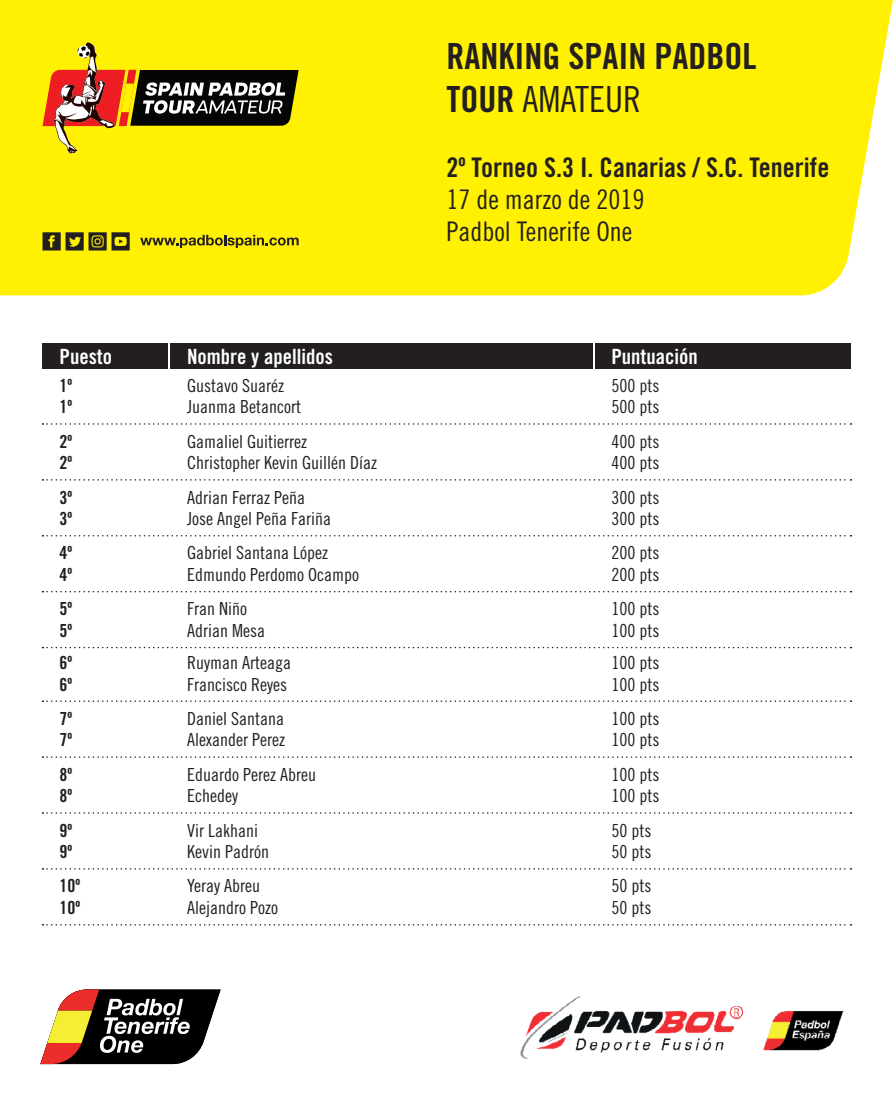
<style>
.page{position:relative;width:893px;height:1106px;background:#fff}
.page>*{position:absolute;margin:0;border:0;box-sizing:border-box;transform-origin:0 0}
.t1{font:36px "Trade Gothic LT Std Bd Cn 20";color:#231f20}
.t2{font:36px "Trade Gothic LT Std Cn 18";color:#231f20}
.t3{font:27px "Trade Gothic LT Std Bd Cn 20";color:#231f20}
.t4{font:27px/32.4px "Trade Gothic LT Std Cn 18";color:#231f20}
.t5{font:21px "Trade Gothic LT Std Bd Cn 20";color:#fff}
.t6{font:18px/21.6px "Trade Gothic LT Std Cn 18";color:#231f20}
.t7{font:18px/21.6px "Trade Gothic LT Std Bd Cn 20";color:#231f20}
.s1{font-family:"Trade Gothic LT Std Bd Cn 20"}
</style>
<div class="page">
<div style="left:0;top:0;width:893px;height:295px;background:#fff101"></div>
<svg style="left:43px;top:42px;width:256px;height:111px"></svg>
<svg style="left:43px;top:232px;width:87px;height:18px"></svg>
<svg style="left:140px;top:235px;width:159px;height:13px"></svg>
<div style="left:43px;top:343px;width:125px;height:26px;background:#231f20"></div>
<div style="left:595px;top:343px;width:255px;height:26px;background:#231f20"></div>
<div style="left:171px;top:343px;width:422px;height:26px;background:#231f20"></div>
<svg style="left:43px;top:423px;width:808px;height:2px"></svg>
<svg style="left:43px;top:479px;width:808px;height:1px"></svg>
<svg style="left:43px;top:535px;width:808px;height:1px"></svg>
<svg style="left:43px;top:591px;width:808px;height:1px"></svg>
<svg style="left:43px;top:647px;width:808px;height:1px"></svg>
<svg style="left:43px;top:700px;width:808px;height:2px"></svg>
<svg style="left:43px;top:756px;width:808px;height:2px"></svg>
<svg style="left:43px;top:812px;width:808px;height:1px"></svg>
<svg style="left:43px;top:868px;width:808px;height:1px"></svg>
<svg style="left:43px;top:924px;width:808px;height:1px"></svg>
<img style="left:520px;top:996px;width:324px;height:63px">
<svg style="left:40px;top:989px;width:181px;height:75px"></svg>
<p class="t5" style="left:60px;top:343px;width:54px">Puesto</p>
<p class="t7" style="left:60px;top:374px;width:14px">1º<br>1º</p>
<p class="t7" style="left:60px;top:430px;width:14px">2º<br>2º</p>
<p class="t7" style="left:60px;top:486px;width:14px">3º<br>3º</p>
<p class="t7" style="left:60px;top:542px;width:14px">4º<br>4º</p>
<p class="t7" style="left:60px;top:598px;width:14px">5º<br>5º</p>
<p class="t7" style="left:60px;top:651px;width:14px">6º<br>6º</p>
<p class="t7" style="left:60px;top:707px;width:14px">7º<br>7º</p>
<p class="t7" style="left:60px;top:763px;width:14px">8º<br>8º</p>
<p class="t7" style="left:60px;top:819px;width:14px">9º<br>9º</p>
<p class="t7" style="left:60px;top:875px;width:22px">10º<br>10º</p>
<p class="t5" style="left:187px;top:343px;width:147px">Nombre y apellidos</p>
<p class="t6" style="left:187px;top:374px;width:115px">Gustavo Suaréz<br>Juanma Betancort</p>
<p class="t6" style="left:187px;top:430px;width:191px">Gamaliel Guitierrez<br>Christopher Kevin Guillén Díaz</p>
<p class="t6" style="left:187px;top:486px;width:145px">Adrian Ferraz Peña<br>Jose Angel Peña Fariña</p>
<p class="t6" style="left:187px;top:542px;width:173px">Gabriel Santana López<br>Edmundo Perdomo Ocampo</p>
<p class="t6" style="left:187px;top:598px;width:79px">Fran Niño<br>Adrian Mesa</p>
<p class="t6" style="left:187px;top:651px;width:105px">Ruyman Arteaga<br>Francisco Reyes</p>
<p class="t6" style="left:187px;top:707px;width:99px">Daniel Santana<br>Alexander Perez</p>
<p class="t6" style="left:187px;top:763px;width:130px">Eduardo Perez Abreu<br>Echedey</p>
<p class="t6" style="left:187px;top:819px;width:83px">Vir Lakhani<br>Kevin Padrón</p>
<p class="t6" style="left:187px;top:875px;width:92px">Yeray Abreu<br>Alejandro Pozo</p>
<h1 class="t1" style="left:446px;top:34px;width:311px">RANKING SPAIN PADBOL</h1>
<h1 class="t2" style="left:446px;top:78px;width:196px"><span class="s1">TOUR</span> AMATEUR</h1>
<h2 class="t3" style="left:446px;top:150px;width:384px">2º Torneo S.3 I. Canarias / S.C. Tenerife</h2>
<h2 class="t4" style="left:446px;top:183px;width:199px">17 de marzo de 2019<br>Padbol Tenerife One</h2>
<p class="t5" style="left:611px;top:343px;width:88px">Puntuación</p>
<p class="t6" style="left:611px;top:374px;width:49px">500 pts<br>500 pts</p>
<p class="t6" style="left:611px;top:430px;width:49px">400 pts<br>400 pts</p>
<p class="t6" style="left:611px;top:486px;width:49px">300 pts<br>300 pts</p>
<p class="t6" style="left:611px;top:542px;width:49px">200 pts<br>200 pts</p>
<p class="t6" style="left:611px;top:598px;width:49px">100 pts<br>100 pts</p>
<p class="t6" style="left:611px;top:651px;width:49px">100 pts<br>100 pts</p>
<p class="t6" style="left:611px;top:707px;width:49px">100 pts<br>100 pts</p>
<p class="t6" style="left:611px;top:763px;width:49px">100 pts<br>100 pts</p>
<p class="t6" style="left:611px;top:819px;width:41px">50 pts<br>50 pts</p>
<p class="t6" style="left:611px;top:875px;width:41px">50 pts<br>50 pts</p>
</div>
